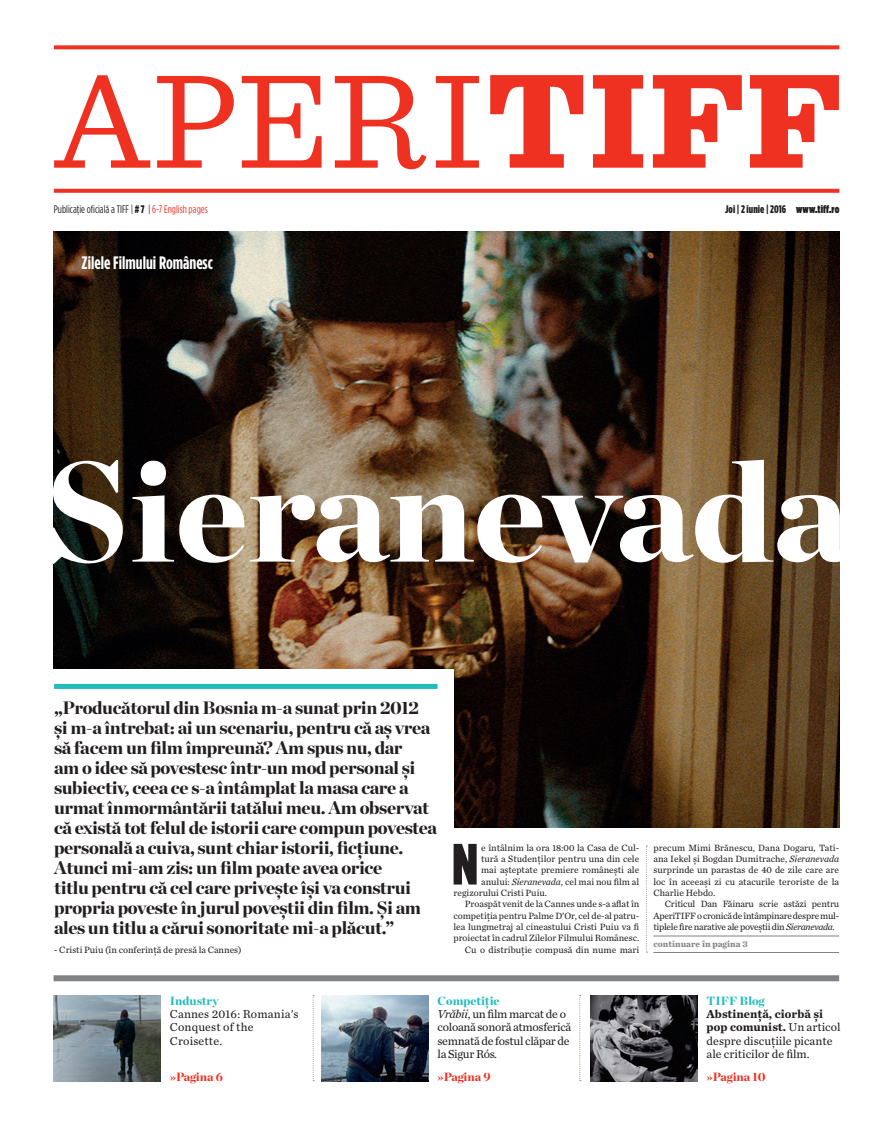
<style>
.page{position:relative;width:893px;height:1134px;background:#fff}
.page>*{position:absolute;margin:0;border:0;box-sizing:border-box;transform-origin:0 0}
.t1{font:900 142px "Chronicle Display";letter-spacing:-.005em;color:#fff}
.t2{font:900 58.1px "Gotham Condensed";color:#231f20}
.t3{font:900 18px/20px "Chronicle Display";letter-spacing:-.02em;color:#231f20}
.t4{font:700 18px "Gotham Condensed";color:#fff}
.t5{font:12px/13.3px "Chronicle Text G2";color:#231f20}
.t6{font:12px/13.3px "Chronicle Text G2";letter-spacing:-.025em;color:#231f20}
.t7{font:900 12px "Chronicle Display";color:#21bdbd}
.t8{font:900 12px "Chronicle Display";color:#ef3122}
.t9{font:11px "Gotham Condensed";color:#231f20}
.t10{font:900 11px "Gotham Condensed";letter-spacing:.005em;color:#231f20}
.t11{font:9.5px/11.3px "Chronicle Text G2";color:#231f20;text-align:justify}
.t12{font:700 9px "Chronicle Text G2";color:#808285}
.s1{font-weight:900}
.s2{color:#ef3122}
.s3{font-style:inherit}
.s4{font-style:italic}
.s5{font-weight:700}
</style>
<div class="page">
<div style="left:54px;top:975px;width:785px;height:6px;background:#808285"></div>
<svg style="left:54px;top:75px;width:785px;height:94px"></svg>
<svg style="left:313px;top:995px;width:1px;height:86px"></svg>
<svg style="left:579px;top:995px;width:2px;height:86px"></svg>
<img style="left:54px;top:995px;width:107px;height:86px">
<img style="left:322px;top:995px;width:107px;height:86px">
<img style="left:591px;top:995px;width:107px;height:86px">
<svg style="left:54px;top:189px;width:785px;height:4px;background:#ef3b2d"></svg>
<svg style="left:54px;top:45px;width:785px;height:4px;background:#f04335"></svg>
<img style="left:54px;top:231px;width:785px;height:597px">
<div style="left:19px;top:669px;width:435px;height:176px;background:#fff"></div>
<div style="left:54px;top:684px;width:384px;height:5px;background:#21bdbd"></div>
<hr style="left:653px;top:936px;width:186px;height:1px;background:#808285">
<hr style="left:653px;top:952px;width:186px;height:1px;background:#808285">
<svg style="left:646px;top:845px;width:1px;height:107px"></svg>
<p class="t9" style="left:54px;top:203px;width:155px">Publicaţie oficială a TIFF | <span class="s1"># 7</span> | <span class="s2">6-7 English pages</span></p>
<p class="t10" style="left:725px;top:203px;width:116px">Joi | 2 iunie | 2016 <span class="s3">www.tiff.ro</span></p>
<h3 class="t4" style="left:82px;top:252px;width:133px">Zilele Filmului Românesc</h3>
<h1 class="t1" style="left:45px;top:395px;width:805px">Sieranevada</h1>
<p class="t3" style="left:54px;top:697px;width:384px">„Producătorul din Bosnia m-a sunat prin 2012 și m-a întrebat: ai un scenariu, pentru că aș vrea să facem un film împreună? Am spus nu, dar<br>am o idee să povestesc într-un mod personal și subiectiv, ceea ce s-a întâmplat la masa care a urmat înmormântării tatălui meu. Am observat că există tot felul de istorii care compun povestea personală a cuiva, sunt chiar istorii, ficțiune.<br>Atunci mi-am zis: un film poate avea orice<br>titlu pentru că cel care privește își va construi propria poveste în jurul poveștii din film. Și am ales un titlu a cărui sonoritate mi-a plăcut.”</p>
<p class="t11" style="left:54px;top:943px;width:189px">- Cristi Puiu (în conferință de presă la Cannes)</p>
<h2 class="t2" style="left:452px;top:830px;width:28px">N</h2>
<p class="t11" style="left:481px;top:841px;width:160px">e întâlnim la ora 18:00 la Casa de Cul-</p>
<p class="t11" style="left:481px;top:852px;width:160px">tură a Studenților pentru una din cele</p>
<p class="t11" style="left:481px;top:864px;width:160px">mai așteptate premiere românești ale</p>
<p class="t11" style="left:481px;top:875px;width:160px">anului: <span class="s4">Sieranevada</span>, cel mai nou film al</p>
<p class="t11" style="left:454px;top:886px;width:95px">regizorului Cristi Puiu.</p>
<p class="t11" style="left:465px;top:898px;width:176px">Proaspăt venit de la Cannes unde s-a aflat în</p>
<p class="t11" style="left:454px;top:909px;width:187px">competiția pentru Palme D’Or, cel de-al patru-</p>
<p class="t11" style="left:454px;top:920px;width:187px">lea lungmetraj al cineastului Cristi Puiu va fi</p>
<p class="t11" style="left:454px;top:932px;width:187px">proiectat în cadrul Zilelor Filmului Românesc.</p>
<p class="t11" style="left:465px;top:943px;width:176px">Cu o distribuție compusă din nume mari</p>
<p class="t11" style="left:653px;top:841px;width:187px">precum Mimi Brănescu, Dana Dogaru, Tati&shy;ana Iekel și Bogdan Dumitrache, <span class="s4">Sieranevada </span>surprinde un parastas de 40 de zile care are loc în aceeași zi cu atacurile teroriste de la Charlie Hebdo.</p>
<p class="t11" style="left:653px;top:898px;width:187px;text-indent:11px">Criticul Dan Făinaru scrie astăzi pentru AperiTIFF o cronică de întâmpinare despre mul&shy;tiplele fire narative ale poveștii din <span class="s4">Sieranevada</span>.</p>
<p class="t12" style="left:653px;top:937px;width:96px">continuare în pagina 3</p>
<p class="t7" style="left:170px;top:990px;width:50px">Industry</p>
<p class="t5" style="left:170px;top:1007px;width:130px">Cannes 2016: Romania's<br>Conquest of the<br>Croisette.</p>
<p class="t8" style="left:170px;top:1067px;width:55px">»Pagina 6</p>
<p class="t7" style="left:438px;top:990px;width:64px">Competiție</p>
<p class="t6" style="left:438px;top:1007px;width:135px"><span class="s4">Vrăbii</span>, un film marcat de o coloană sonoră atmosferică semnată de fostul clăpar de la Sigur Rós.</p>
<p class="t7" style="left:707px;top:990px;width:59px">TIFF Blog</p>
<p class="t5" style="left:707px;top:1007px;width:135px"><span class="s5">Abstinență, ciorbă și pop comunist.</span> Un articol despre discuțiile picante ale criticilor de film.</p>
<p class="t8" style="left:438px;top:1067px;width:55px">»Pagina 9</p>
<p class="t8" style="left:707px;top:1067px;width:61px">»Pagina 10</p>
</div>
